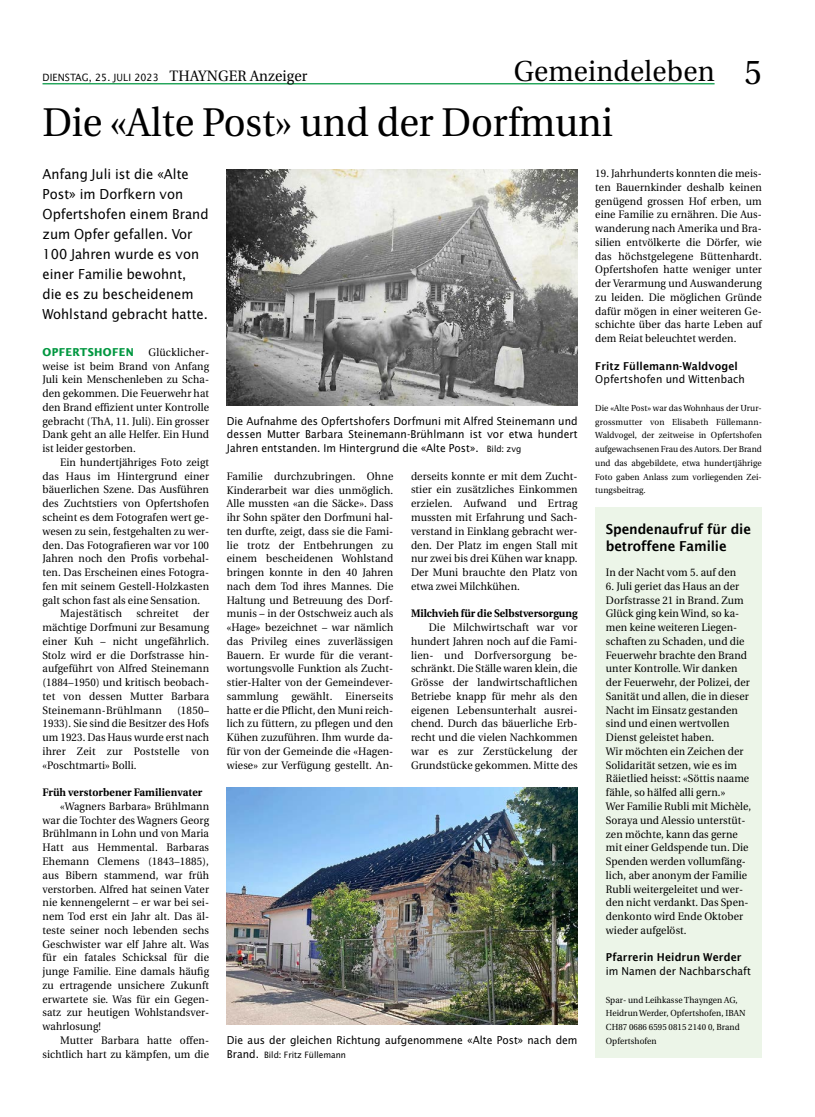
<style>
.page{position:relative;width:815px;height:1117px;background:#fff}
.page>*{position:absolute;margin:0;border:0;box-sizing:border-box;transform-origin:0 0}
.t1{font:40px "Utopia";color:#000;scale:.95 1}
.t2{font:28.75px "Utopia";letter-spacing:.01em;color:#000;scale:.95 1}
.t3{font:13.75px/20px "Lucida Sans";color:#000;scale:.95 1}
.t4{font:600 13.75px/17.5px "Lucida Sans";letter-spacing:-.01em;color:#000;scale:.95 1}
.t5{font:10.88px/13.8px "Utopia";letter-spacing:.01em;color:#000;text-align:justify;scale:.95 1}
.t6{font:10.88px/13.8px "Lucida Sans";color:#000;scale:.95 1}
.t7{font:700 10.88px "Utopia";letter-spacing:.01em;color:#000;scale:.95 1}
.t8{font:700 10.88px "Lucida Sans";letter-spacing:.03em;color:#009740;scale:.95 1}
.t9{font:10px "Lucida Sans";letter-spacing:.01em;color:#000;scale:.95 1}
.t10{font:8.75px/13.8px "Utopia";letter-spacing:.01em;color:#000;text-align:justify;scale:.95 1}
.t11{font:8.75px "Lucida Sans";color:#000;scale:.95 1}
.s1{font-family:"Utopia";font-size:15px}
.s2{font-size:34.38px}
.s3{font-size:8.75px}
.s4{font-weight:700}
.s5{font-size:10.88px}
.s6{font-weight:600}
</style>
<div class="page">
<hr style="left:43px;top:83px;width:672px;height:1px;background:#009740">
<img style="left:227px;top:170px;width:351px;height:235px">
<img style="left:227px;top:787px;width:351px;height:237px">
<div style="left:595px;top:507px;width:167px;height:550px;background:#ecf5e8"></div>
<p class="t9" style="left:43px;top:71px;width:280px">DIENSTAG, 25. JULI 2023 <span class="s1">THAYNGER Anzeiger</span></p>
<p class="t2" style="left:514px;top:55px;width:263px">Gemeindeleben <span class="s2">5</span></p>
<p class="t1" style="left:43px;top:100px;width:602px">Die «Alte Post» und der Dorfmuni</p>
<p class="t3" style="left:43px;top:163px;width:176px">Anfang Juli ist die «Alte<br>Post» im Dorfkern von<br>Opfertshofen einem Brand zum Opfer gefallen. Vor<br>100 Jahren wurde es von einer Familie bewohnt, die es zu bescheidenem<br>Wohlstand gebracht hatte.</p>
<p class="t8" style="left:43px;top:345px;width:98px">OPFERTSHOFEN</p>
<p class="t5" style="left:149px;top:345px;width:65px">Glücklicher-</p>
<p class="t5" style="left:43px;top:359px;width:177px">weise ist beim Brand von Anfang</p>
<p class="t5" style="left:43px;top:373px;width:177px">Juli kein Menschenleben zu Scha-</p>
<p class="t5" style="left:43px;top:386px;width:177px">den gekommen. Die Feuerwehr hat</p>
<p class="t5" style="left:43px;top:400px;width:177px">den Brand effizient unter Kontrolle</p>
<p class="t5" style="left:43px;top:414px;width:177px">gebracht (ThA, 11. Juli). Ein grosser</p>
<p class="t5" style="left:43px;top:428px;width:177px">Dank geht an alle Helfer. Ein Hund</p>
<p class="t5" style="left:43px;top:441px;width:100px">ist leider gestorben.</p>
<p class="t5" style="left:60px;top:455px;width:158px">Ein hundertjähriges Foto zeigt</p>
<p class="t5" style="left:43px;top:469px;width:177px">das Haus im Hintergrund einer</p>
<p class="t5" style="left:43px;top:483px;width:177px">bäuerlichen Szene. Das Ausführen</p>
<p class="t5" style="left:43px;top:496px;width:177px">des Zuchtstiers von Opfertshofen</p>
<p class="t5" style="left:43px;top:510px;width:177px">scheint es dem Fotografen wert ge-</p>
<p class="t5" style="left:43px;top:524px;width:177px">wesen zu sein, festgehalten zu wer-</p>
<p class="t5" style="left:43px;top:538px;width:177px">den. Das Fotografieren war vor 100</p>
<p class="t5" style="left:43px;top:551px;width:177px">Jahren noch den Profis vorbehal-</p>
<p class="t5" style="left:43px;top:565px;width:177px">ten. Das Erscheinen eines Fotogra-</p>
<p class="t5" style="left:43px;top:579px;width:177px">fen mit seinem Gestell-Holzkasten</p>
<p class="t5" style="left:43px;top:593px;width:168px">galt schon fast als eine Sensation.</p>
<p class="t5" style="left:60px;top:606px;width:67px">Majestätisch</p>
<p class="t5" style="left:136px;top:606px;width:46px">schreitet</p>
<p class="t5" style="left:43px;top:606px;width:177px;text-indent:151px">der mächtige Dorfmuni zur Besamung einer Kuh – nicht ungefährlich.<br>Stolz wird er die Dorfstrasse hin&shy;aufgeführt von Alfred Steinemann (1884–1950) und kritisch beobach&shy;tet von dessen Mutter Barbara Steinemann-Brühlmann</p>
<p class="t5" style="left:43px;top:703px;width:177px;text-indent:135px">(1850– 1933). Sie sind die Besitzer des Hofs um 1923. Das Haus wurde erst nach ihrer Zeit zur Poststelle von «Poschtmarti» Bolli.</p>
<p class="t7" style="left:43px;top:786px;width:170px">Früh verstorbener Familienvater</p>
<p class="t5" style="left:60px;top:799px;width:158px">«Wagners Barbara» Brühlmann</p>
<p class="t5" style="left:43px;top:813px;width:177px">war die Tochter des Wagners Georg</p>
<p class="t5" style="left:43px;top:826px;width:177px">Brühlmann in Lohn und von Maria</p>
<p class="t5" style="left:43px;top:840px;width:177px">Hatt aus Hemmental. Barbaras</p>
<p class="t5" style="left:43px;top:854px;width:177px">Ehemann Clemens (1843–1885),</p>
<p class="t5" style="left:43px;top:868px;width:177px">aus Bibern stammend, war früh</p>
<p class="t5" style="left:43px;top:881px;width:177px">verstorben. Alfred hat seinen Vater</p>
<p class="t5" style="left:43px;top:895px;width:177px">nie kennengelernt – er war bei sei-</p>
<p class="t5" style="left:43px;top:909px;width:177px">nem Tod erst ein Jahr alt. Das äl-</p>
<p class="t5" style="left:43px;top:923px;width:177px">teste seiner noch lebenden sechs</p>
<p class="t5" style="left:43px;top:936px;width:177px">Geschwister war elf Jahre alt. Was</p>
<p class="t5" style="left:43px;top:950px;width:177px">für ein fatales Schicksal für die</p>
<p class="t5" style="left:43px;top:964px;width:177px">junge Familie. Eine damals häufig</p>
<p class="t5" style="left:43px;top:978px;width:177px">zu ertragende unsichere Zukunft</p>
<p class="t5" style="left:43px;top:991px;width:177px">erwartete sie. Was für ein Gegen-</p>
<p class="t5" style="left:43px;top:1005px;width:177px">satz zur heutigen Wohlstandsver-</p>
<p class="t5" style="left:43px;top:1019px;width:63px">wahrlosung!</p>
<p class="t5" style="left:60px;top:1033px;width:158px">Mutter Barbara hatte offen-</p>
<p class="t5" style="left:43px;top:1046px;width:177px">sichtlich hart zu kämpfen, um die</p>
<p class="t6" style="left:227px;top:413px;width:371px;text-align:justify">Die Aufnahme des Opfertshofers Dorfmuni mit Alfred Steinemann und dessen Mutter Barbara Steinemann-Brühlmann ist vor etwa hundert Jahren entstanden. Im Hintergrund die «Alte Post». <span class="s3">Bild: zvg</span></p>
<p class="t5" style="left:227px;top:469px;width:177px">Familie durchzubringen. Ohne Kinderarbeit war dies unmöglich.<br>Alle mussten «an die Säcke». Dass ihr Sohn später den Dorfmuni hal&shy;ten durfte, zeigt, dass sie die Fami&shy;lie trotz der Entbehrungen zu einem bescheidenen Wohlstand bringen konnte in den 40 Jahren nach dem Tod ihres Mannes. Die Haltung und Betreuung des Dorf&shy;munis – in der Ostschweiz auch als «Hage» bezeichnet – war nämlich das Privileg eines zuverlässigen Bauern. Er wurde für die verant&shy;wortungsvolle Funktion als Zucht&shy;stier-Halter von der Gemeindever&shy;sammlung gewählt. Einerseits hatte er die Pflicht, den Muni reich&shy;lich zu füttern, zu pflegen und den Kühen zuzuführen. Ihm wurde da&shy;für von der Gemeinde die «Hagen&shy;wiese» zur Verfügung gestellt. An-</p>
<p class="t5" style="left:411px;top:469px;width:177px">derseits konnte er mit dem Zucht&shy;stier ein zusätzliches Einkommen erzielen. Aufwand und Ertrag mussten mit Erfahrung und Sach&shy;verstand in Einklang gebracht wer&shy;den. Der Platz im engen Stall mit nur zwei bis drei Kühen war knapp.<br>Der Muni brauchte den Platz von etwa zwei Milchkühen.</p>
<p class="t5" style="left:411px;top:606px;width:177px;text-align:right"><span class="s4">Milchvieh für die Selbstversorgung<br></span>Die Milchwirtschaft war vor hundert Jahren noch auf die Fami&shy;lien- und Dorfversorgung be&shy;schränkt. Die Ställe waren klein, die<br>Grösse der landwirtschaftlichen<br>Betriebe knapp für mehr als den eigenen Lebensunterhalt ausrei&shy;chend. Durch das bäuerliche Erb&shy;recht und die vielen Nachkommen war es zur Zerstückelung der<br>Grundstücke gekommen. Mitte des</p>
<p class="t6" style="left:227px;top:1032px;width:371px">Die aus der gleichen Richtung aufgenommene «Alte Post» nach dem</p>
<p class="t11" style="left:227px;top:1048px;width:127px"><span class="s5">Brand.</span> Bild: Fritz Füllemann</p>
<p class="t5" style="left:595px;top:166px;width:177px">19. Jahrhunderts konnten die meis&shy;ten Bauernkinder deshalb keinen genügend grossen Hof erben, um eine Familie zu ernähren. Die Aus&shy;wanderung nach Amerika und Bra&shy;silien entvölkerte die Dörfer, wie das höchstgelegene Büttenhardt.<br>Opfertshofen hatte weniger unter der Verarmung und Auswanderung zu leiden. Die möglichen Gründe dafür mögen in einer weiteren Ge&shy;schichte über das harte Leben auf dem Reiat beleuchtet werden.</p>
<p class="t6" style="left:595px;top:358px;width:159px"><span class="s6">Fritz Füllemann-Waldvogel<br></span>Opfertshofen und Wittenbach</p>
<p class="t10" style="left:595px;top:401px;width:177px">Die «Alte Post» war das Wohnhaus der Urur&shy;grossmutter von Elisabeth Füllemann-Waldvogel, der zeitweise in Opfertshofen aufgewachsenen Frau des Autors. Der Brand und das abgebildete, etwa hundertjährige Foto gaben Anlass zum vorliegenden Zei&shy;tungsbeitrag.</p>
<p class="t4" style="left:606px;top:520px;width:154px">Spendenaufruf für die betroffene Familie</p>
<p class="t5" style="left:606px;top:565px;width:139px">In der Nacht vom 5. auf den</p>
<p class="t5" style="left:606px;top:579px;width:154px;text-align:left">6. Juli geriet das Haus an der<br>Dorfstrasse 21 in Brand. Zum<br>Glück ging kein Wind, so ka&shy;men keine weiteren Liegen&shy;schaften zu Schaden, und die<br>Feuerwehr brachte den Brand unter Kontrolle. Wir danken der Feuerwehr, der Polizei, der<br>Sanität und allen, die in dieser<br>Nacht im Einsatz gestanden sind und einen wertvollen<br>Dienst geleistet haben.<br>Wir möchten ein Zeichen der<br>Solidarität setzen, wie es im<br>Räietlied heisst: «Söttis naame fähle, so hälfed alli gern.»<br>Wer Familie Rubli mit Michèle,<br>Soraya und Alessio unterstüt&shy;zen möchte, kann das gerne mit einer Geldspende tun. Die<br>Spenden werden vollumfäng&shy;lich, aber anonym der Familie<br>Rubli weitergeleitet und wer&shy;den nicht verdankt. Das Spen&shy;denkonto wird Ende Oktober wieder aufgelöst.</p>
<p class="t6" style="left:606px;top:950px;width:154px"><span class="s6">Pfarrerin Heidrun Werder </span>im Namen der Nachbarschaft</p>
<p class="t10" style="left:606px;top:992px;width:149px;text-align:left">Spar- und Leihkasse Thayngen AG,<br>Heidrun Werder, Opfertshofen, IBAN<br>CH87 0686 6595 0815 2140 0, Brand<br>Opfertshofen</p>
</div>
